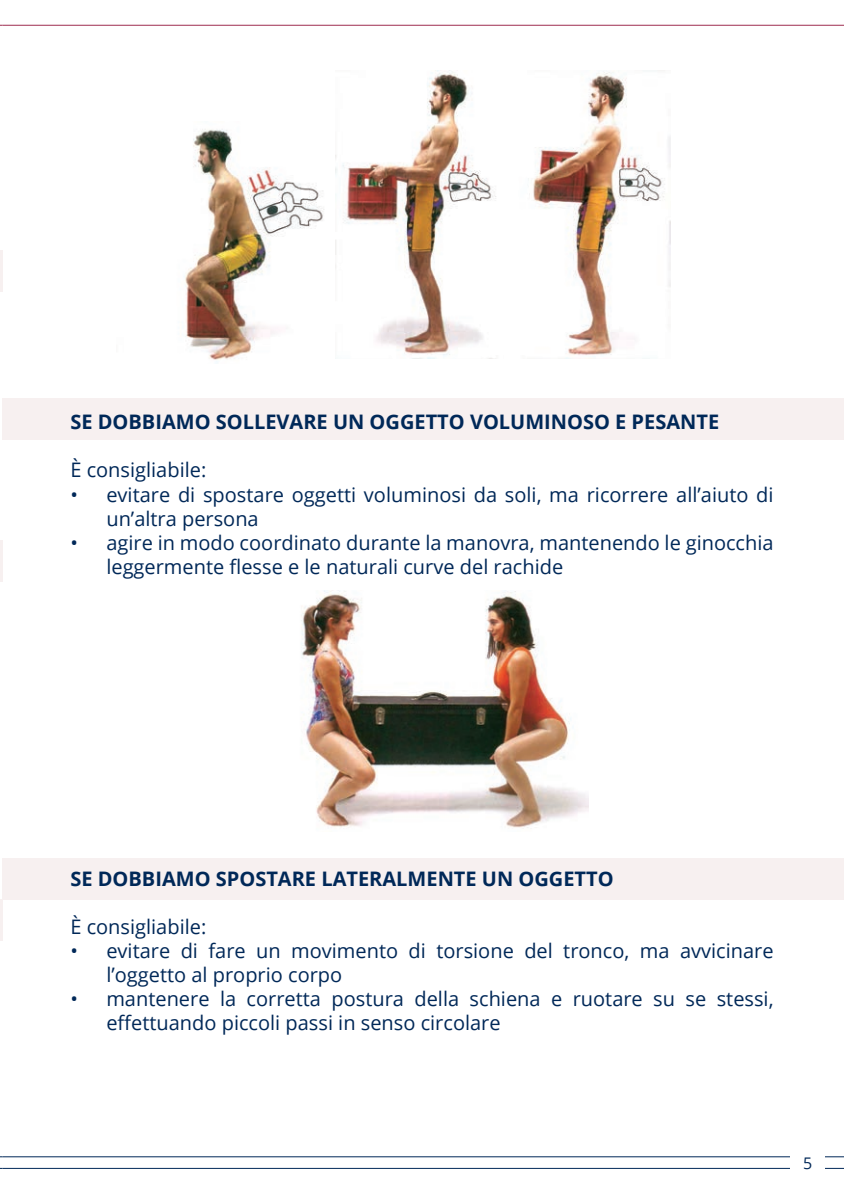
<style>
.page{position:relative;width:844px;height:1196px;background:#fff}
.page>*{position:absolute;margin:0;border:0;box-sizing:border-box;transform-origin:0 0}
.t1{font:20px/24px "Open Sans";color:#002858}
.t2{font:700 20px "Open Sans";color:#002858}
.t3{font:16px "Open Sans";color:#002858}
</style>
<div class="page">
<hr style="left:2px;top:1156px;width:842px;height:1px;background:#002858">
<hr style="left:2px;top:25px;width:842px;height:1px;background:#9e2d50">
<hr style="left:2px;top:1167px;width:842px;height:1px;background:#002858">
<div style="left:790px;top:1145px;width:34px;height:34px;background:#fff"></div>
<div style="left:2px;top:857px;width:842px;height:42px;background:#f7f0f0"></div>
<hr style="left:0;top:899px;width:2px;height:41px;background:#f7f0f0">
<div style="left:2px;top:398px;width:842px;height:41px;background:#f7f0f0"></div>
<hr style="left:0;top:539px;width:2px;height:42px;background:#f7f0f0">
<hr style="left:0;top:250px;width:2px;height:42px;background:#f7f0f0">
<img style="left:185px;top:129px;width:139px;height:233px">
<img style="left:335px;top:70px;width:335px;height:288px">
<img style="left:301px;top:591px;width:288px;height:238px">
<p class="t2" style="left:70px;top:408px;width:650px">SE DOBBIAMO SOLLEVARE UN OGGETTO VOLUMINOSO E PESANTE</p>
<p class="t1" style="left:70px;top:457px;width:137px">è consigliabile:</p>
<p class="t1" style="left:106px;top:481px;width:668px;text-indent:-36px">• evitare di spostare oggetti voluminosi da soli, ma ricorrere all’aiuto di un’altra persona</p>
<p class="t1" style="left:106px;top:529px;width:669px;text-indent:-36px">• agire in modo coordinato durante la manovra, mantenendo le ginocchia leggermente flesse e le naturali curve del rachide</p>
<p class="t2" style="left:70px;top:864px;width:545px">SE DOBBIAMO SPOSTARE LATERALMENTE UN OGGETTO</p>
<p class="t1" style="left:70px;top:913px;width:137px">è consigliabile:</p>
<p class="t1" style="left:106px;top:937px;width:668px;text-indent:-36px">• evitare di fare un movimento di torsione del tronco, ma avvicinare l’oggetto al proprio corpo</p>
<p class="t1" style="left:106px;top:985px;width:668px;text-indent:-36px">• mantenere la corretta postura della schiena e ruotare su se stessi, effettuando piccoli passi in senso circolare</p>
<p class="t3" style="left:803px;top:1151px;width:11px">5</p>
</div>
